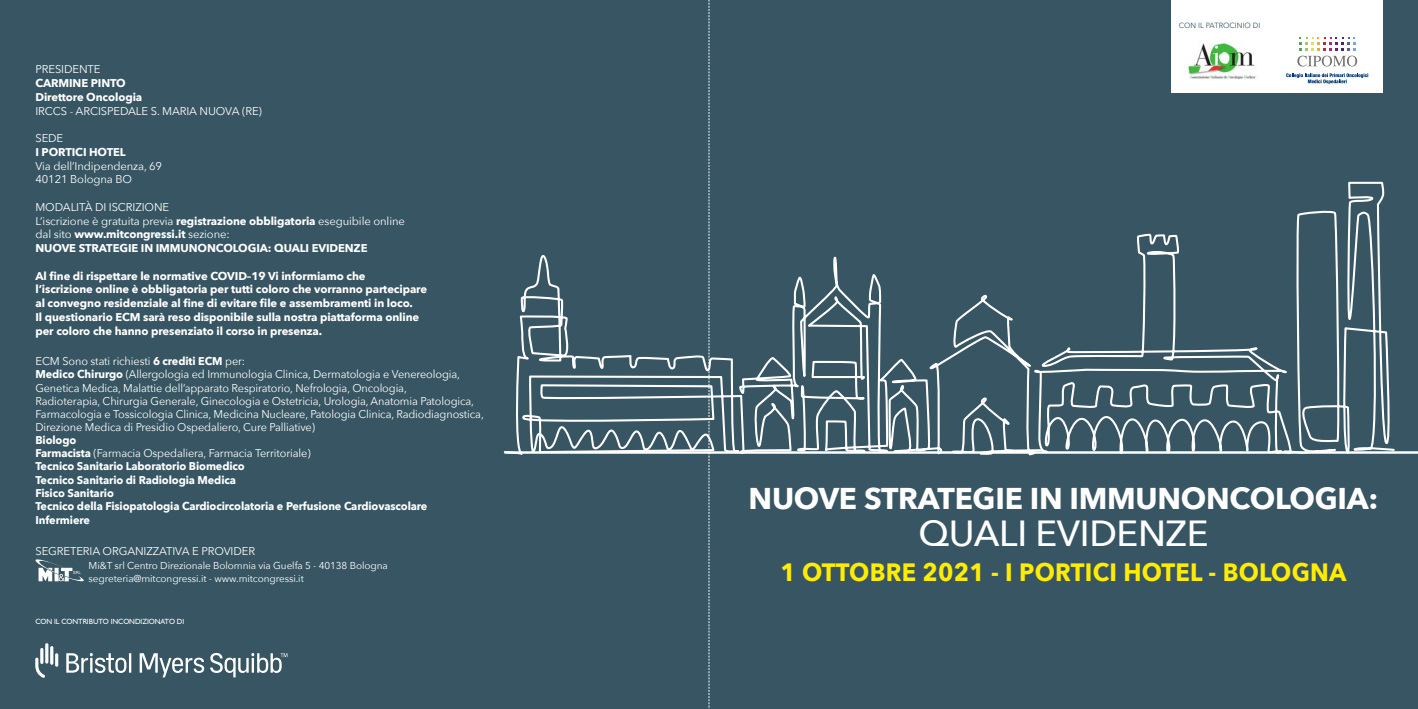
<style>
.page{position:relative;width:1418px;height:709px;background:#fff}
.page>*{position:absolute;margin:0;border:0;box-sizing:border-box;transform-origin:0 0}
.t1{font:500 36.25px "Avenir Next";letter-spacing:-.01em;color:#fff}
.t2{font:700 30px "Avenir Next";letter-spacing:-.01em;color:#fff}
.t3{font:700 25px "Avenir Next";letter-spacing:.01em;color:#ffec00;scale:.95 1}
.t4{font:700 11.25px/13.8px "Avenir Next";letter-spacing:-.01em;color:#fff}
.t5{font:11.25px/13.1px "Avenir Next";letter-spacing:-.01em;color:#fff}
.t6{font:10px/13.8px "Avenir Next";letter-spacing:-.01em;color:#fff}
.t7{font:7.5px "Humanist 521 BT";letter-spacing:-.01em;color:#fff}
.t8{font:7.5px "Avenir Next LT Pro";color:#375562}
.s1{font-weight:400}
.s2{font-weight:700}
</style>
<div class="page">
<div style="left:0;top:0;width:1417px;height:709px;background:#375562"></div>
<svg style="left:503px;top:181px;width:892px;height:367px"></svg>
<hr style="left:504px;top:451px;width:913px;height:3px;background:#fff">
<svg style="left:708px;top:0;width:1px;height:709px"></svg>
<svg style="left:35px;top:559px;width:49px;height:23px"></svg>
<svg style="left:35px;top:643px;width:23px;height:34px"></svg>
<svg style="left:66px;top:653px;width:221px;height:24px"></svg>
<div style="left:1170px;top:0;width:212px;height:92px;background:#fff"></div>
<svg style="left:1297px;top:37px;width:60px;height:30px"></svg>
<svg style="left:1286px;top:73px;width:82px;height:11px"></svg>
<img style="left:1187px;top:42px;width:69px;height:38px">
<p class="t5" style="left:35px;top:63px;width:67px">PRESIDENTE</p>
<p class="t4" style="left:35px;top:76px;width:108px">CARMINE PINTO<br>Direttore Oncologia</p>
<p class="t5" style="left:35px;top:104px;width:228px">IRCCS - ARCISPEDALE S. MARIA NUOVA (RE)</p>
<p class="t5" style="left:35px;top:132px;width:29px">SEDE</p>
<p class="t4" style="left:35px;top:145px;width:92px">I PORTICI HOTEL</p>
<p class="t5" style="left:35px;top:159px;width:128px;line-height:13.8px">Via dell’Indipendenza, 69<br>40121 Bologna BO</p>
<p class="t4" style="left:35px;top:200px;width:371px"><span class="s1">MODALITÀ DI ISCRIZIONE<br>L’iscrizione è gratuita previa</span> registrazione obbligatoria <span class="s1">eseguibile online dal sito</span> www.mitcongressi.it <span class="s1">sezione:<br></span>NUOVE STRATEGIE IN IMMUNONCOLOGIA: QUALI EVIDENZE</p>
<p class="t4" style="left:35px;top:269px;width:393px">Al fine di rispettare le normative COVID–19 Vi informiamo che<br>l’iscrizione online è obbligatoria per tutti coloro che vorranno partecipare al convegno residenziale al fine di evitare file e assembramenti in loco.<br>Il questionario ECM sarà reso disponibile sulla nostra piattaforma online per coloro che hanno presenziato il corso in presenza.</p>
<p class="t5" style="left:35px;top:355px;width:450px">ECM Sono stati richiesti <span class="s2">6 crediti ECM</span> per:<br><span class="s2">Medico Chirurgo</span> (Allergologia ed Immunologia Clinica, Dermatologia e Venereologia, Genetica Medica, Malattie dell’apparato Respiratorio, Nefrologia, Oncologia,<br>Radioterapia, Chirurgia Generale, Ginecologia e Ostetricia, Urologia, Anatomia Patologica, Farmacologia e Tossicologia Clinica, Medicina Nucleare, Patologia Clinica, Radiodiagnostica, Direzione Medica di Presidio Ospedaliero, Cure Palliative)</p>
<p class="t4" style="left:35px;top:433px;width:393px;line-height:13.2px">Biologo<br>Farmacista <span class="s1">(Farmacia Ospedaliera, Farmacia Territoriale)<br></span>Tecnico Sanitario Laboratorio Biomedico<br>Tecnico Sanitario di Radiologia Medica<br>Fisico Sanitario<br>Tecnico della Fisiopatologia Cardiocircolatoria e Perfusione Cardiovascolare Infermiere</p>
<p class="t5" style="left:35px;top:544px;width:221px">SEGRETERIA ORGANIZZATIVA E PROVIDER</p>
<p class="t6" style="left:89px;top:558px;width:300px">Mi&amp;T srl Centro Direzionale Bolomnia via Guelfa 5 - 40138 Bologna segreteria@mitcongressi.it - www.mitcongressi.it</p>
<p class="t7" style="left:35px;top:617px;width:150px">CON IL CONTRIBUTO INCONDIZIONATO DI</p>
<p class="t8" style="left:1178px;top:21px;width:83px">CON IL PATROCINIO DI</p>
<h2 class="t2" style="left:748px;top:479px;width:631px">NUOVE STRATEGIE IN IMMUNONCOLOGIA:</h2>
<h1 class="t1" style="left:918px;top:511px;width:291px">QUALI EVIDENZE</h1>
<h3 class="t3" style="left:780px;top:557px;width:597px">1 OTTOBRE 2021 - I PORTICI HOTEL - BOLOGNA</h3>
</div>
